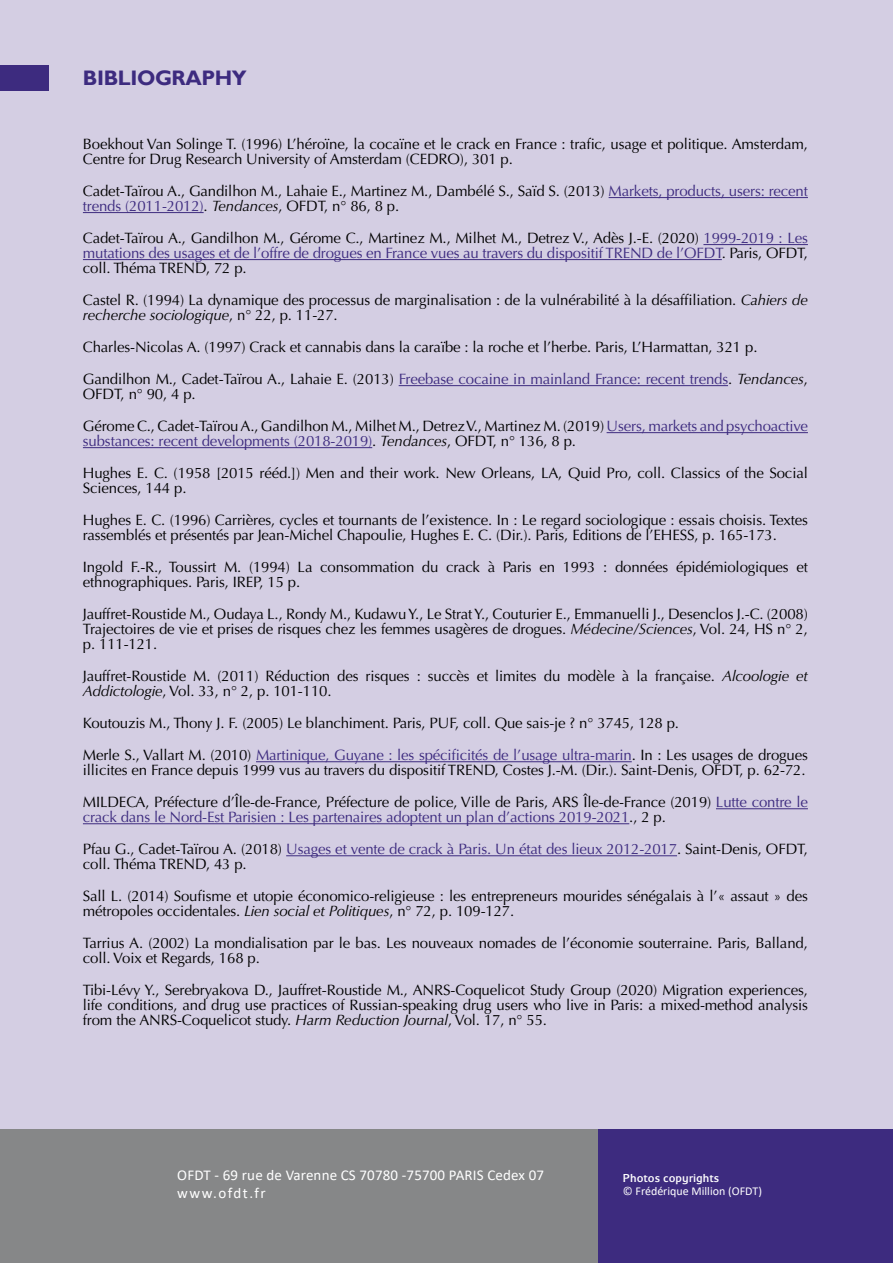
<style>
.page{position:relative;width:893px;height:1263px;background:#d4cee3}
.page>*{position:absolute;margin:0;border:0;box-sizing:border-box;transform-origin:0 0}
.t1{font:700 21px "Gill Sans";letter-spacing:-.02em;color:#3d2b7f}
.t2{font:15px/32px "Optima LT Std";letter-spacing:-.01em;color:#000}
.t3{font:15px/32px "Optima LT Std";letter-spacing:-.01em;color:#3d2b7f}
.t4{font:15px/18px "Calibri";letter-spacing:.01em;color:#fff}
.t5{font:12px "Calibri";color:#fff}
.t6{font:500 12px "Eurocrat";color:#fff}
.s1{color:#3d2b7f}
.s2{font-style:italic}
.s3{color:#000}
</style>
<div class="page">
<div style="left:1px;top:1129px;width:892px;height:134px;background:#868788"></div>
<div style="left:599px;top:1129px;width:294px;height:134px;background:#3d2b7f"></div>
<div style="left:0;top:65px;width:49px;height:25px;background:#3d2b7f"></div>
<hr style="left:609px;top:197px;width:199px;height:1px;background:#3d2b7f">
<hr style="left:83px;top:212px;width:121px;height:1px;background:#3d2b7f">
<hr style="left:703px;top:244px;width:105px;height:1px;background:#3d2b7f">
<hr style="left:83px;top:259px;width:639px;height:1px;background:#3d2b7f">
<hr style="left:399px;top:385px;width:329px;height:1px;background:#3d2b7f">
<hr style="left:607px;top:432px;width:201px;height:1px;background:#3d2b7f">
<hr style="left:83px;top:447px;width:289px;height:1px;background:#3d2b7f">
<hr style="left:256px;top:761px;width:376px;height:1px;background:#3d2b7f">
<hr style="left:716px;top:808px;width:92px;height:1px;background:#3d2b7f">
<hr style="left:83px;top:823px;width:546px;height:1px;background:#3d2b7f">
<hr style="left:286px;top:855px;width:391px;height:1px;background:#3d2b7f">
<h1 class="t1" style="left:83px;top:65px;width:165px">BIBLIOGRAPHY</h1>
<p class="t2" style="left:83px;top:137px;width:726px;line-height:15px">Boekhout Van Solinge T. (1996) L’héroïne, la cocaïne et le crack en France : trafic, usage et politique. Amsterdam,<br>Centre for Drug Research University of Amsterdam (CEDRO), 301 p.</p>
<p class="t2" style="left:83px;top:184px;width:726px;line-height:15px">Cadet-Taïrou A., Gandilhon M., Lahaie E., Martinez M., Dambélé S., Saïd S. (2013) <span class="s1">Markets, products, users: recent trends (2011-2012)</span>. <span class="s2">Tendances</span>, OFDT, n° 86, 8 p.</p>
<p class="t2" style="left:83px;top:231px;width:726px;line-height:15px;text-align:justify">Cadet-Taïrou A., Gandilhon M., Gérome C., Martinez M., Milhet M., Detrez V., Adès J.-E. (2020) <span class="s1">1999-2019 : Les mutations des usages et de l’offre de drogues en France vues au travers du dispositif TREND de l’OFDT</span>. Paris, OFDT, coll. Théma TREND, 72 p.</p>
<p class="t2" style="left:83px;top:293px;width:726px;line-height:15px">Castel R. (1994) La dynamique des processus de marginalisation : de la vulnérabilité à la désaffiliation. <span class="s2">Cahiers de recherche sociologique</span>, n° 22, p. 11-27.</p>
<p class="t2" style="left:83px;top:331px;width:726px">Charles-Nicolas A. (1997) Crack et cannabis dans la caraïbe : la roche et l’herbe. Paris, L’Harmattan, 321 p.<br>Gandilhon M., Cadet-Taïrou A., Lahaie E. (2013) <span class="s1">Freebase cocaine in mainland France: recent trends</span>. <span class="s2">Tendances</span>,</p>
<p class="t2" style="left:83px;top:378px;width:727px">OFDT, n° 90, 4 p.<br>Gérome C., Cadet-Taïrou A., Gandilhon M., Milhet M., Detrez V., Martinez M. (2019) <span class="s1">Users, markets and psychoactive</span></p>
<p class="t2" style="left:83px;top:425px;width:726px"><span class="s1">substances: recent developments (2018-2019)</span>. <span class="s2">Tendances</span>, OFDT, n° 136, 8 p.<br>Hughes E. C. (1958 [2015 rééd.]) Men and their work. New Orleans, LA, Quid Pro, coll. Classics of the Social</p>
<p class="t2" style="left:83px;top:472px;width:726px">Sciences, 144 p.<br>Hughes E. C. (1996) Carrières, cycles et tournants de l’existence. In : Le regard sociologique : essais choisis. Textes</p>
<p class="t2" style="left:83px;top:519px;width:726px">rassemblés et présentés par Jean-Michel Chapoulie, Hughes E. C. (Dir.). Paris, Editions de l’EHESS, p. 165-173.<br>Ingold F.-R., Toussirt M. (1994) La consommation du crack à Paris en 1993 : données épidémiologiques et</p>
<p class="t2" style="left:83px;top:566px;width:726px">ethnographiques. Paris, IREP, 15 p.<br>Jauffret-Roustide M., Oudaya L., Rondy M., Kudawu Y., Le Strat Y., Couturier E., Emmanuelli J., Desenclos J.-C. (2008)</p>
<p class="t2" style="left:83px;top:622px;width:726px;line-height:15px">Trajectoires de vie et prises de risques chez les femmes usagères de drogues. <span class="s2">Médecine/Sciences</span>, Vol. 24, HS n° 2, p. 111-121.</p>
<p class="t2" style="left:83px;top:669px;width:726px;line-height:15px">Jauffret-Roustide M. (2011) Réduction des risques : succès et limites du modèle à la française. <span class="s2">Alcoologie et<br>Addictologie</span>, Vol. 33, n° 2, p. 101-110.</p>
<p class="t2" style="left:83px;top:707px;width:727px">Koutouzis M., Thony J. F. (2005) Le blanchiment. Paris, PUF, coll. Que sais-je ? n° 3745, 128 p.<br>Merle S., Vallart M. (2010) <span class="s1">Martinique, Guyane : les spécificités de l’usage ultra-marin</span>. In : Les usages de drogues</p>
<p class="t2" style="left:83px;top:754px;width:726px">illicites en France depuis 1999 vus au travers du dispositif TREND, Costes J.-M. (Dir.). Saint-Denis, OFDT, p. 62-72.<br>MILDECA, Préfecture d’Île-de-France, Préfecture de police, Ville de Paris, ARS Île-de-France (2019) <span class="s1">Lutte contre le</span></p>
<p class="t3" style="left:83px;top:801px;width:726px">crack dans le Nord-Est Parisien : Les partenaires adoptent un plan d’actions 2019-2021<span class="s3">., 2 p.<br>Pfau G., Cadet-Taïrou A. (2018)</span> Usages et vente de crack à Paris. Un état des lieux 2012-2017<span class="s3">. Saint-Denis, OFDT,</span></p>
<p class="t2" style="left:83px;top:848px;width:726px">coll. Théma TREND, 43 p.<br>Sall L. (2014) Soufisme et utopie économico-religieuse : les entrepreneurs mourides sénégalais à l’« assaut » des</p>
<p class="t2" style="left:83px;top:895px;width:726px">métropoles occidentales. <span class="s2">Lien social et Politiques</span>, n° 72, p. 109-127.<br>Tarrius A. (2002) La mondialisation par le bas. Les nouveaux nomades de l’économie souterraine. Paris, Balland,</p>
<p class="t2" style="left:83px;top:942px;width:726px">coll. Voix et Regards, 168 p.<br>Tibi-Lévy Y., Serebryakova D., Jauffret-Roustide M., ANRS-Coquelicot Study Group (2020) Migration experiences,</p>
<p class="t2" style="left:83px;top:998px;width:727px;line-height:15px">life conditions, and drug use practices of Russian-speaking drug users who live in Paris: a mixed-method analysis from the ANRS-Coquelicot study. <span class="s2">Harm Reduction Journal</span>, Vol. 17, n° 55.</p>
<p class="t4" style="left:177px;top:1166px;width:368px">OFDT - 69 rue de Varenne CS 70780 -75700 PARIS Cedex 07 www.ofdt.fr</p>
<p class="t6" style="left:623px;top:1171px;width:98px">Photos copyrights</p>
<p class="t5" style="left:623px;top:1183px;width:141px">© Frédérique Million (OFDT)</p>
</div>
